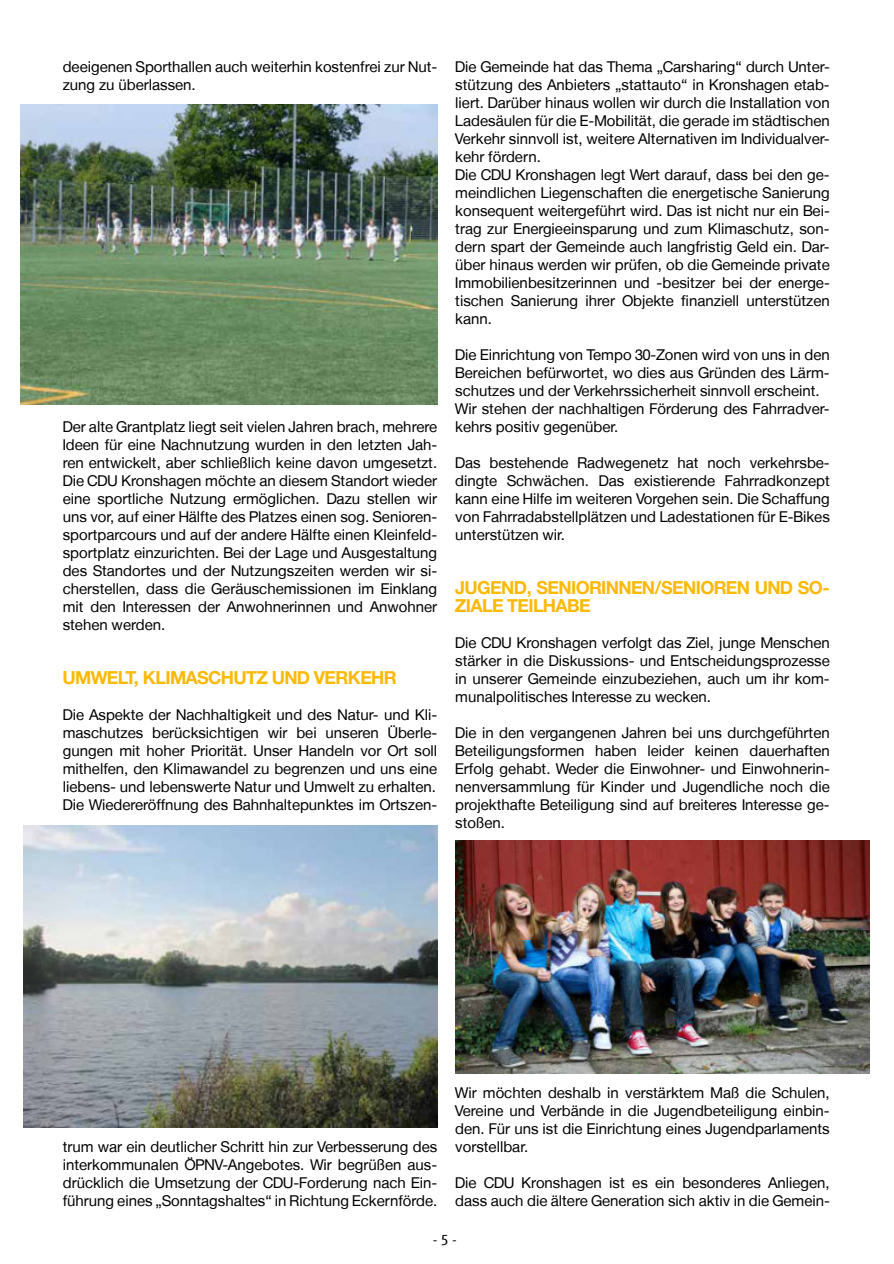
<style>
.page{position:relative;width:894px;height:1264px;background:#fff}
.page>*{position:absolute;margin:0;border:0;box-sizing:border-box;transform-origin:0 0}
.t1{font:700 18px/18px "CDU Helvetica";color:#fbb907}
.t2{font:15px/18px "CDU Helvetica";color:#000;text-align:justify}
.t3{font:15px "CDU Kievit Tab";color:#000}
</style>
<div class="page">
<img style="left:21px;top:104px;width:416px;height:300px">
<img style="left:23px;top:825px;width:414px;height:302px">
<img style="left:455px;top:840px;width:414px;height:234px">
<p class="t2" style="left:63px;top:59px;width:376px">deeigenen Sporthallen auch weiterhin kostenfrei zur Nut&shy;zung zu überlassen.</p>
<p class="t2" style="left:63px;top:419px;width:376px">Der alte Grantplatz liegt seit vielen Jahren brach, mehrere Ideen für eine Nachnutzung wurden in den letzten Jah&shy;ren entwickelt, aber schließlich keine davon umgesetzt.<br>Die CDU Kronshagen möchte an diesem Standort wieder eine sportliche Nutzung ermöglichen. Dazu stellen wir uns vor, auf einer Hälfte des Platzes einen sog. Senioren&shy;sportparcours und auf der andere Hälfte einen Kleinfeld&shy;sportplatz einzurichten. Bei der Lage und Ausgestaltung des Standortes und der Nutzungszeiten werden wir si&shy;cherstellen, dass die Geräuschemissionen im Einklang mit den Interessen der Anwohnerinnen und Anwohner stehen werden.</p>
<p class="t1" style="left:63px;top:670px;width:335px">UMWELT, KLIMASCHUTZ UND VERKEHR</p>
<p class="t2" style="left:63px;top:707px;width:376px">Die Aspekte der Nachhaltigkeit und des Natur- und Kli&shy;maschutzes berücksichtigen wir bei unseren Überle&shy;gungen mit hoher Priorität. Unser Handeln vor Ort soll mithelfen, den Klimawandel zu begrenzen und uns eine liebens- und lebenswerte Natur und Umwelt zu erhalten.<br>Die Wiedereröffnung des Bahnhaltepunktes im Ortszen-</p>
<p class="t2" style="left:455px;top:59px;width:376px;text-align:left">Die Gemeinde hat das Thema „Carsharing“ durch Unter&shy;stützung des Anbieters „stattauto“ in Kronshagen etab&shy;liert. Darüber hinaus wollen wir durch die Installation von Ladesäulen für die E-Mobilität, die gerade im städtischen Verkehr sinnvoll ist, weitere Alternativen im Individualver&shy;kehr fördern.<br>Die CDU Kronshagen legt Wert darauf, dass bei den ge&shy;meindlichen Liegenschaften die energetische Sanierung konsequent weitergeführt wird. Das ist nicht nur ein Bei&shy;trag zur Energieeinsparung und zum Klimaschutz, son&shy;dern spart der Gemeinde auch langfristig Geld ein. Dar&shy;über hinaus werden wir prüfen, ob die Gemeinde private Immobilienbesitzerinnen und -besitzer bei der energe&shy;tischen Sanierung ihrer Objekte finanziell unterstützen kann.</p>
<p class="t2" style="left:455px;top:347px;width:376px;text-align:left">Die Einrichtung von Tempo 30-Zonen wird von uns in den Bereichen befürwortet, wo dies aus Gründen des Lärm&shy;schutzes und der Verkehrssicherheit sinnvoll erscheint.<br>Wir stehen der nachhaltigen Förderung des Fahrradver&shy;kehrs positiv gegenüber.</p>
<p class="t2" style="left:455px;top:455px;width:376px">Das bestehende Radwegenetz hat noch verkehrsbe&shy;dingte Schwächen. Das existierende Fahrradkonzept kann eine Hilfe im weiteren Vorgehen sein. Die Schaffung von Fahrradabstellplätzen und Ladestationen für E-Bikes unterstützen wir.</p>
<p class="t1" style="left:455px;top:580px;width:376px">JUGEND, SENIORINNEN/SENIOREN UND SO-<br>ZIALE TEILHABE</p>
<p class="t2" style="left:455px;top:635px;width:376px">Die CDU Kronshagen verfolgt das Ziel, junge Menschen stärker in die Diskussions- und Entscheidungsprozesse in unserer Gemeinde einzubeziehen, auch um ihr kom&shy;munalpolitisches Interesse zu wecken.</p>
<p class="t2" style="left:455px;top:725px;width:376px">Die in den vergangenen Jahren bei uns durchgeführten Beteiligungsformen haben leider keinen dauerhaften Erfolg gehabt. Weder die Einwohner- und Einwohnerin&shy;nenversammlung für Kinder und Jugendliche noch die projekthafte Beteiligung sind auf breiteres Interesse ge&shy;stoßen.</p>
<p class="t2" style="left:63px;top:1139px;width:376px">trum war ein deutlicher Schritt hin zur Verbesserung des interkommunalen ÖPNV-Angebotes. Wir begrüßen aus&shy;drücklich die Umsetzung der CDU-Forderung nach Ein&shy;führung eines „Sonntagshaltes“ in Richtung Eckernförde.</p>
<p class="t2" style="left:455px;top:1085px;width:376px">Wir möchten deshalb in verstärktem Maß die Schulen, Vereine und Verbände in die Jugendbeteiligung einbin&shy;den. Für uns ist die Einrichtung eines Jugendparlaments vorstellbar.</p>
<p class="t2" style="left:455px;top:1175px;width:376px">Die CDU Kronshagen ist es ein besonderes Anliegen, dass auch die ältere Generation sich aktiv in die Gemein-</p>
<p class="t3" style="left:433px;top:1234px;width:25px">-5-</p>
</div>
